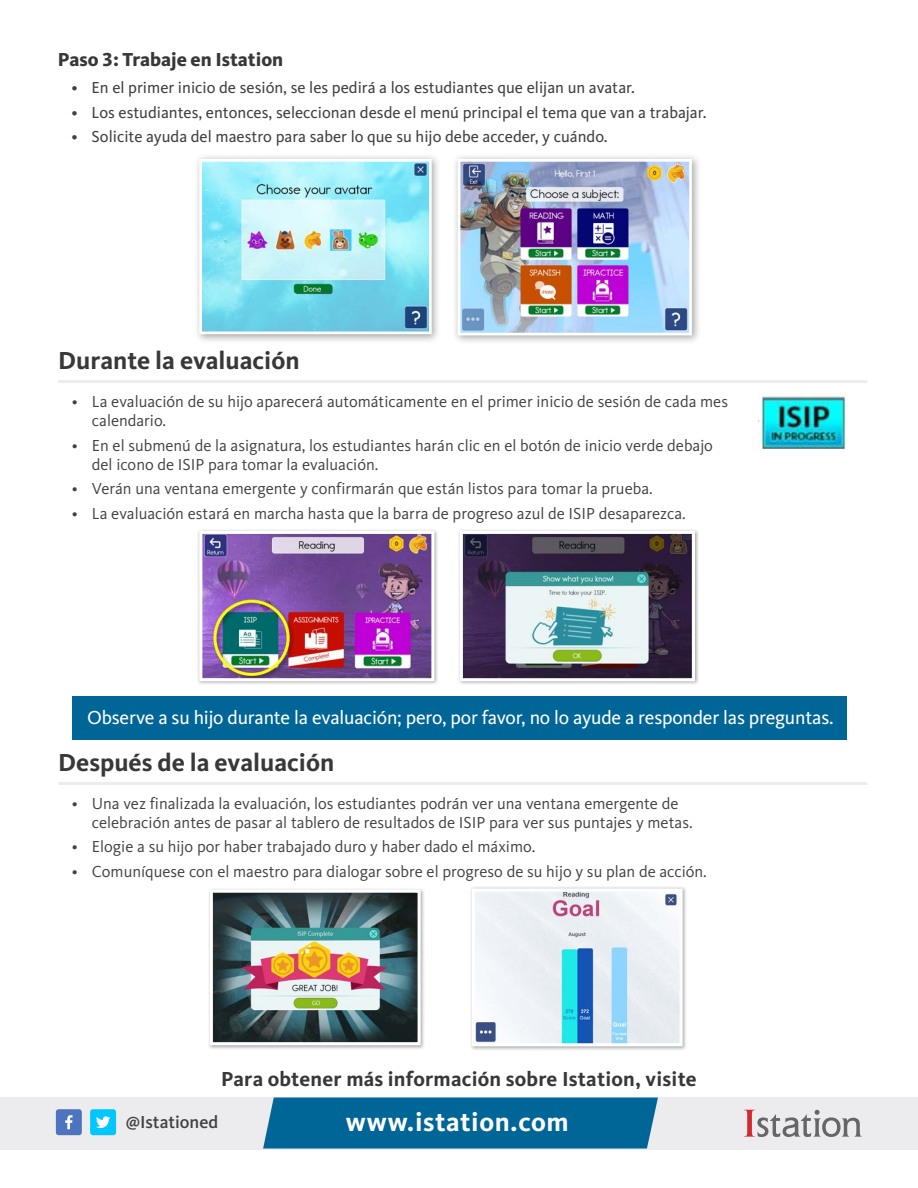
<style>
.page{position:relative;width:918px;height:1188px;background:#fff}
.page>*{position:absolute;margin:0;border:0;box-sizing:border-box;transform-origin:0 0}
.t1{font:700 27px "Kievit Pro";letter-spacing:.02em;color:#fff}
.t2{font:700 25.5px "Kievit Pro";color:#383838}
.t3{font:700 21px "Kievit Pro";letter-spacing:.01em;color:#383838}
.t4{font:19.5px "Kievit Pro";letter-spacing:-.01em;color:#fff}
.t5{font:800 19.5px "Kievit Pro";color:#383838}
.t6{font:500 18px "Kievit Pro";color:#414042}
.t7{font:16.5px/19.5px "Kievit Pro";color:#414042}
.t8{font:16.5px "Kievit Pro";color:#414042}
</style>
<div class="page">
<hr style="left:58px;top:380px;width:809px;height:3px;background:#ecebee">
<hr style="left:58px;top:782px;width:809px;height:3px;background:#ecebee">
<div style="left:72px;top:696px;width:775px;height:43px;background:#006698"></div>
<div style="left:0;top:1097px;width:918px;height:53px;background:#ecebee"></div>
<div style="left:263px;top:1098px;width:395px;height:51px;background:#006698"></div>
<svg style="left:744px;top:1110px;width:118px;height:27px"></svg>
<div style="left:56px;top:1109px;width:26px;height:26px;background:#4d75bf;border-radius:3px"></div>
<svg style="left:65px;top:1115px;width:8px;height:14px"></svg>
<div style="left:90px;top:1109px;width:26px;height:26px;background:#00c7ff;border-radius:3px"></div>
<svg style="left:96px;top:1116px;width:14px;height:12px"></svg>
<img style="left:758px;top:393px;width:88px;height:56px">
<div style="left:452px;top:153px;width:250px;height:192px;background:#383838;opacity:.45"></div>
<img style="left:462px;top:163px;width:226px;height:168px">
<div style="left:458px;top:159px;width:234px;height:176px;border:3px solid #fff"></div>
<div style="left:194px;top:153px;width:247px;height:191px;background:#383838;opacity:.45"></div>
<img style="left:203px;top:163px;width:225px;height:167px">
<div style="left:199px;top:159px;width:233px;height:175px;border:3px solid #fff"></div>
<div style="left:207px;top:887px;width:218px;height:163px;background:#383838;opacity:.45"></div>
<img style="left:214px;top:894px;width:203px;height:147px">
<div style="left:210px;top:890px;width:211px;height:155px;border:3px solid #fff"></div>
<div style="left:469px;top:886px;width:218px;height:165px;background:#383838;opacity:.45"></div>
<img style="left:476px;top:893px;width:203px;height:149px">
<div style="left:472px;top:889px;width:211px;height:157px;border:3px solid #fff"></div>
<div style="left:197px;top:529px;width:242px;height:157px;background:#383838;opacity:.45"></div>
<img style="left:203px;top:535px;width:227px;height:142px">
<div style="left:199px;top:531px;width:235px;height:150px;border:3px solid #fff"></div>
<div style="left:457px;top:529px;width:242px;height:157px;background:#383838;opacity:.45"></div>
<img style="left:464px;top:535px;width:227px;height:142px">
<div style="left:460px;top:531px;width:235px;height:150px;border:3px solid #fff"></div>
<p class="t5" style="left:58px;top:48px;width:227px">Paso 3: Trabaje en Istation</p>
<p class="t8" style="left:71px;top:78px;width:565px">• En el primer inicio de sesión, se les pedirá a los estudiantes que elijan un avatar.</p>
<p class="t8" style="left:71px;top:102px;width:637px">• Los estudiantes, entonces, seleccionan desde el menú principal el tema que van a trabajar.</p>
<p class="t8" style="left:71px;top:127px;width:538px">• Solicite ayuda del maestro para saber lo que su hijo debe acceder, y cuándo.</p>
<h2 class="t2" style="left:58px;top:346px;width:243px">Durante la evaluación</h2>
<p class="t7" style="left:92px;top:391px;width:638px;text-indent:-20px">• La evaluación de su hijo aparecerá automáticamente en el primer inicio de sesión de cada mes calendario.</p>
<p class="t7" style="left:92px;top:435px;width:623px;text-indent:-20px">• En el submenú de la asignatura, los estudiantes harán clic en el botón de inicio verde debajo del icono de ISIP para tomar la evaluación.</p>
<p class="t7" style="left:72px;top:479px;width:583px">• Verán una ventana emergente y confirmarán que están listos para tomar la prueba.</p>
<p class="t7" style="left:72px;top:503px;width:616px">• La evaluación estará en marcha hasta que la barra de progreso azul de ISIP desaparezca.</p>
<p class="t4" style="left:87px;top:705px;width:748px">Observe a su hijo durante la evaluación; pero, por favor, no lo ayude a responder las preguntas.</p>
<h2 class="t2" style="left:58px;top:748px;width:278px">Después de la evaluación</h2>
<p class="t7" style="left:92px;top:793px;width:602px;text-indent:-20px">• Una vez finalizada la evaluación, los estudiantes podrán ver una ventana emergente de celebración antes de pasar al tablero de resultados de ISIP para ver sus puntajes y metas.</p>
<p class="t7" style="left:72px;top:837px;width:465px">• Elogie a su hijo por haber trabajado duro y haber dado el máximo.</p>
<p class="t7" style="left:72px;top:861px;width:637px">• Comuníquese con el maestro para dialogar sobre el progreso de su hijo y su plan de acción.</p>
<p class="t3" style="left:221px;top:1067px;width:477px">Para obtener más información sobre Istation, visite</p>
<p class="t6" style="left:126px;top:1111px;width:94px">@Istationed</p>
<h1 class="t1" style="left:346px;top:1106px;width:224px">www.istation.com</h1>
</div>
